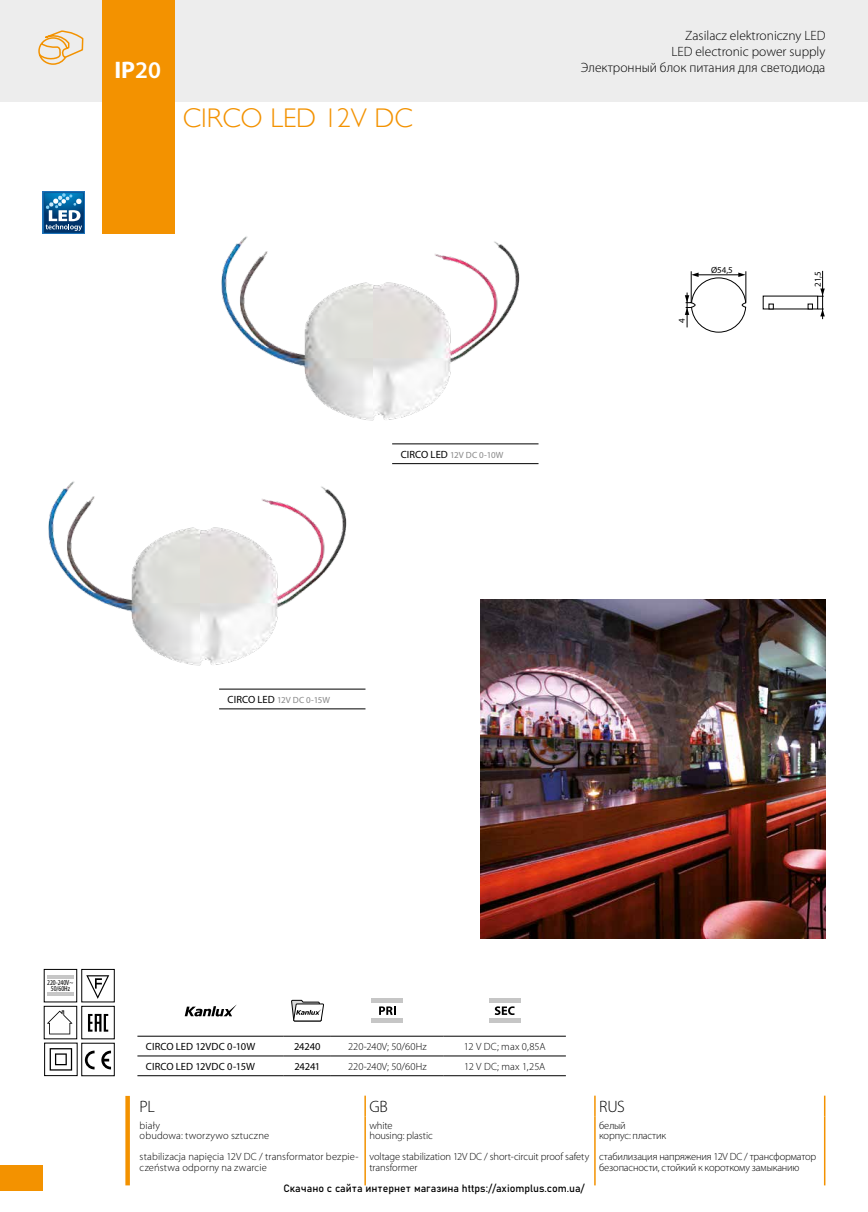
<style>
.page{position:relative;width:868px;height:1212px;background:#fff}
.page>*{position:absolute;margin:0;border:0;box-sizing:border-box;transform-origin:0 0}
.t1{font:300 27px "Gill Sans";color:#f39200}
.t2{font:700 24px "Myriad Pro";color:#fff}
.t3{font:300 16.5px "Myriad Pro";letter-spacing:-.02em;color:#000}
.t4{font:300 13.5px/16.2px "Myriad Pro";color:#000;text-align:right}
.t5{font:300 10.5px/10.5px "Myriad Pro";letter-spacing:-.005em;color:#000}
.t6{font:10.5px "Bahnschrift";color:#000}
.t7{font:10.5px "Myriad Pro";letter-spacing:.005em;color:#000}
.t8{font:300 10.5px/10.5px "Myriad Pro";letter-spacing:.015em;color:#000}
.t9{font:9px "Myriad Pro";color:#878787}
.t10{font:9px "Myriad Pro";color:#000}
.t11{font:condensed 7.5px/6.3px "Myriad Pro";letter-spacing:-.01em;color:#000;text-align:center}
.s1{font-weight:600}
.s2{font-size:10.5px;color:#000}
</style>
<div class="page">
<div style="left:0;top:0;width:867px;height:102px;background:#ededed"></div>
<div style="left:0;top:1165px;width:43px;height:26px;background:#f39200"></div>
<div style="left:102px;top:0;width:72px;height:234px;background:#f39200"></div>
<div style="left:43px;top:191px;width:42px;height:43px;background:#0f5d9e"></div>
<svg style="left:44px;top:193px;width:40px;height:40px;background:#407ba7"></svg>
<div style="left:125px;top:1096px;width:5px;height:89px;background:#f39200"></div>
<svg style="left:331px;top:1055px;width:235px;height:1px"></svg>
<hr style="left:137px;top:1036px;width:147px;height:1px;background:#000">
<hr style="left:284px;top:1036px;width:47px;height:1px;background:#000">
<hr style="left:331px;top:1036px;width:112px;height:1px;background:#000">
<hr style="left:443px;top:1036px;width:123px;height:1px;background:#000">
<hr style="left:137px;top:1056px;width:147px;height:1px;background:#000">
<hr style="left:284px;top:1056px;width:47px;height:1px;background:#000">
<hr style="left:331px;top:1056px;width:112px;height:1px;background:#000">
<hr style="left:443px;top:1056px;width:123px;height:1px;background:#000">
<hr style="left:137px;top:1075px;width:147px;height:1px;background:#000">
<hr style="left:284px;top:1075px;width:47px;height:1px;background:#000">
<hr style="left:331px;top:1075px;width:112px;height:1px;background:#000">
<hr style="left:443px;top:1075px;width:123px;height:1px;background:#000">
<svg style="left:185px;top:1005px;width:51px;height:11px"></svg>
<svg style="left:291px;top:1000px;width:33px;height:21px"></svg>
<div style="left:372px;top:998px;width:31px;height:5px;background:#c6c6c6"></div>
<div style="left:372px;top:1018px;width:31px;height:5px;background:#c6c6c6"></div>
<svg style="left:379px;top:1006px;width:16px;height:9px"></svg>
<div style="left:489px;top:998px;width:31px;height:5px;background:#c6c6c6"></div>
<div style="left:489px;top:1018px;width:31px;height:5px;background:#c6c6c6"></div>
<svg style="left:494px;top:1006px;width:20px;height:9px"></svg>
<hr style="left:47px;top:975px;width:27px;height:4px;background:#c6c6c6">
<hr style="left:47px;top:992px;width:27px;height:4px;background:#c6c6c6">
<svg style="left:47px;top:1010px;width:25px;height:24px"></svg>
<svg style="left:50px;top:1048px;width:22px;height:22px"></svg>
<div style="left:44px;top:1043px;width:33px;height:33px;border:1px solid #000"></div>
<svg style="left:86px;top:975px;width:23px;height:24px"></svg>
<svg style="left:85px;top:1050px;width:9px;height:19px"></svg>
<svg style="left:101px;top:1050px;width:10px;height:19px"></svg>
<svg style="left:88px;top:1014px;width:20px;height:18px"></svg>
<img style="left:221px;top:236px;width:318px;height:229px">
<img style="left:48px;top:421px;width:334px;height:289px">
<hr style="left:392px;top:444px;width:146px;height:1px;background:#000">
<hr style="left:392px;top:463px;width:146px;height:1px;background:#000">
<hr style="left:219px;top:689px;width:146px;height:1px;background:#000">
<hr style="left:219px;top:709px;width:146px;height:1px;background:#000">
<hr style="left:690px;top:271px;width:1px;height:32px;background:#000">
<hr style="left:745px;top:271px;width:1px;height:32px;background:#000">
<svg style="left:684px;top:273px;width:62px;height:60px"></svg>
<svg style="left:768px;top:304px;width:5px;height:5px"></svg>
<hr style="left:822px;top:271px;width:1px;height:48px;background:#000">
<svg style="left:807px;top:304px;width:17px;height:12px"></svg>
<svg style="left:817px;top:288px;width:7px;height:9px"></svg>
<img style="left:480px;top:600px;width:345px;height:338px">
<svg style="left:38px;top:31px;width:46px;height:34px"></svg>
<hr style="left:364px;top:1095px;width:2px;height:21px;background:#f39200">
<hr style="left:364px;top:1116px;width:2px;height:69px;background:#f39200">
<svg style="left:594px;top:1095px;width:1px;height:21px"></svg>
<hr style="left:823px;top:1095px;width:2px;height:21px;background:#f39200">
<hr style="left:594px;top:1116px;width:1px;height:69px;background:#f39200">
<hr style="left:823px;top:1116px;width:2px;height:69px;background:#f39200">
<h2 class="t2" style="left:114px;top:54px;width:48px">IP<span class="s1">20</span></h2>
<h1 class="t1" style="left:183px;top:102px;width:231px">CIRCO LED 12V DC</h1>
<p class="t9" style="left:400px;top:449px;width:104px"><span class="s2">CIRCO LED</span> 12V DC 0-10W</p>
<p class="t4" style="left:581px;top:27px;width:246px">Zasilacz elektroniczny LED<br>LED electronic power supply<br>Электронный блок питания для светодиода</p>
<p class="t10" style="left:676px;top:323px;width:6px;rotate:-90deg">4</p>
<p class="t10" style="left:711px;top:265px;width:23px">Ø54,5</p>
<p class="t10" style="left:812px;top:287px;width:17px;rotate:-90deg">21,5</p>
<p class="t9" style="left:227px;top:694px;width:104px"><span class="s2">CIRCO LED</span> 12V DC 0-15W</p>
<p class="t11" style="left:47px;top:979px;width:28px">220-240V~<br>50/60Hz</p>
<p class="t7" style="left:146px;top:1040px;width:111px">CIRCO LED 12VDC 0-10W</p>
<p class="t7" style="left:294px;top:1040px;width:28px">24240</p>
<p class="t5" style="left:348px;top:1041px;width:80px">220-240V; 50/60Hz</p>
<p class="t5" style="left:464px;top:1041px;width:83px">12 V DC; max 0,85A</p>
<p class="t7" style="left:146px;top:1060px;width:111px">CIRCO LED 12VDC 0-15W</p>
<p class="t7" style="left:294px;top:1060px;width:27px">24241</p>
<p class="t5" style="left:348px;top:1061px;width:80px">220-240V; 50/60Hz</p>
<p class="t8" style="left:464px;top:1061px;width:83px">12 V DC; max 1,25A</p>
<h3 class="t3" style="left:140px;top:1097px;width:17px">PL</h3>
<h3 class="t3" style="left:369px;top:1097px;width:20px">GB</h3>
<h3 class="t3" style="left:599px;top:1097px;width:27px">RUS</h3>
<p class="t8" style="left:140px;top:1120px;width:131px">biały<br>obudowa: tworzywo sztuczne</p>
<p class="t5" style="left:140px;top:1151px;width:220px">stabilizacja napięcia 12V DC / transformator bezpie&shy;czeństwa odporny na zwarcie</p>
<p class="t5" style="left:599px;top:1120px;width:68px">белый<br>корпус: пластик</p>
<p class="t5" style="left:599px;top:1151px;width:219px">стабилизация напряжения 12V DC / трансформатор безопасности, стойкий к короткому замыканию</p>
<p class="t5" style="left:369px;top:1120px;width:65px">white<br>housing: plastic</p>
<p class="t5" style="left:369px;top:1151px;width:221px">voltage stabilization 12V DC / short-circuit proof safety transformer</p>
<p class="t6" style="left:283px;top:1181px;width:303px">Скачано с сайта интернет магазина https://axiomplus.com.ua/</p>
</div>
